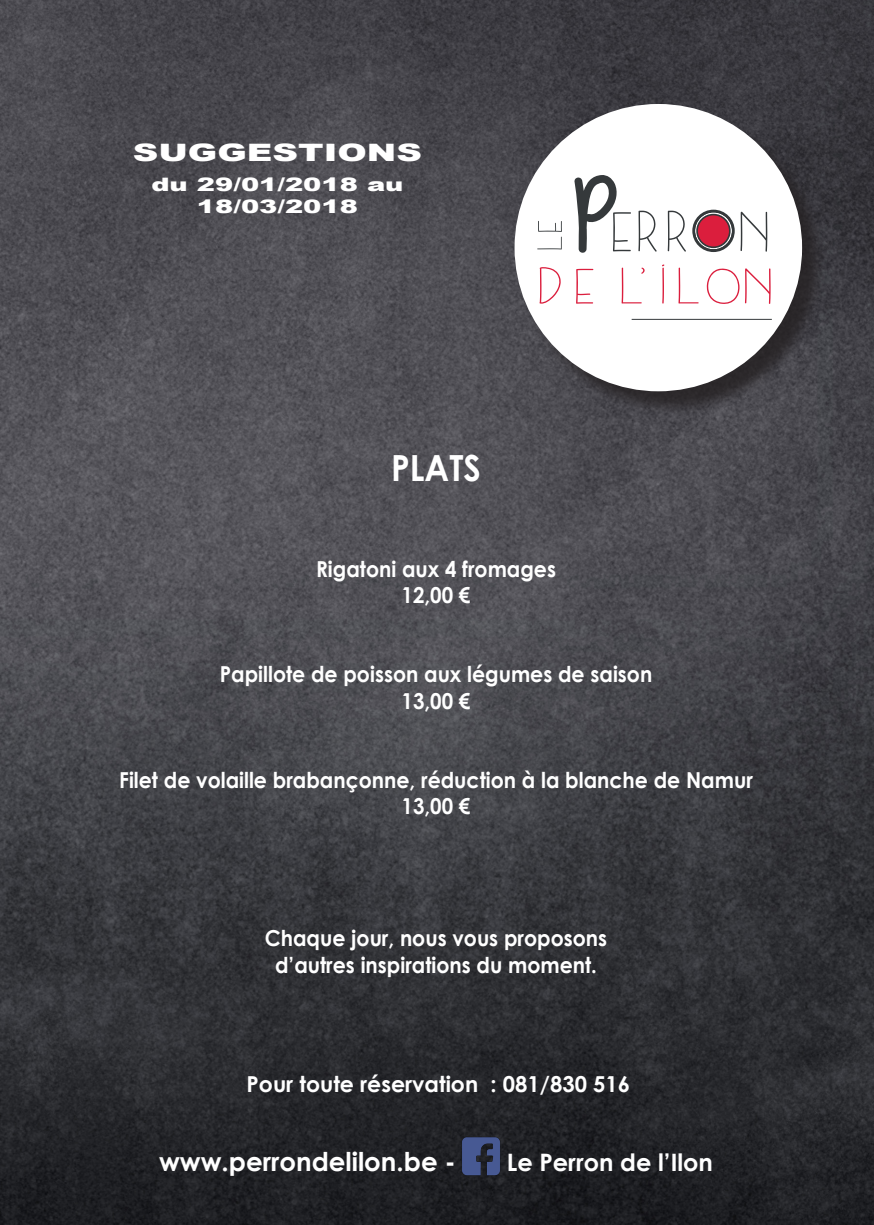
<style>
.page{position:relative;width:874px;height:1225px;background:#fff}
.page>*{position:absolute;margin:0;border:0;box-sizing:border-box;transform-origin:0 0}
.t1{font:700 36px "Century Gothic";color:#fff;scale:.93 1}
.t2{font:700 26px "Century Gothic";color:#fff}
.t3{font:700 24px "Century Gothic";color:#fff}
.t4{font:900 24px "Arial";color:#fff;scale:1.47 1}
.t5{font:700 22px "Century Gothic";color:#fff;scale:.93 1}
.t6{font:700 22px "Century Gothic";color:#fff}
.t7{font:900 18.6px/22.2px "Arial";color:#fff;text-align:center;scale:1.47 1}
</style>
<div class="page">
<img style="left:0;top:0;width:873px;height:1225px">
<img style="left:451px;top:1127px;width:59px;height:58px">
<div style="left:517px;top:107px;width:309px;height:309px;background:#231f20;opacity:.75"></div>
<div style="left:514px;top:104px;width:287px;height:287px;background:#fff;border-radius:50%"></div>
<svg style="left:537px;top:221px;width:24px;height:28px"></svg>
<svg style="left:574px;top:175px;width:56px;height:78px"></svg>
<svg style="left:638px;top:211px;width:18px;height:41px"></svg>
<svg style="left:667px;top:211px;width:18px;height:41px"></svg>
<svg style="left:740px;top:212px;width:27px;height:40px"></svg>
<div style="left:692px;top:210px;width:42px;height:42px;background:#35393b;border-radius:50%"></div>
<svg style="left:694px;top:212px;width:38px;height:38px"></svg>
<div style="left:696px;top:215px;width:33px;height:32px;background:#db1e3d;border-radius:50%"></div>
<div style="left:696px;top:214px;width:34px;height:34px;border:2px solid #35393b;border-radius:50%"></div>
<svg style="left:539px;top:267px;width:21px;height:37px"></svg>
<svg style="left:576px;top:269px;width:17px;height:35px"></svg>
<svg style="left:662px;top:264px;width:2px;height:39px"></svg>
<svg style="left:678px;top:268px;width:20px;height:35px"></svg>
<svg style="left:706px;top:268px;width:64px;height:36px"></svg>
<svg style="left:621px;top:267px;width:23px;height:36px"></svg>
<hr style="left:631px;top:319px;width:140px;height:1px;background:#35393b">
<p class="t4" style="left:133px;top:135px;width:198px">SUGGESTIONS</p>
<p class="t7" style="left:151px;top:173px;width:173px">du 29/01/2018 au<br>18/03/2018</p>
<p class="t1" style="left:391px;top:440px;width:98px">PLATS</p>
<p class="t5" style="left:316px;top:552px;width:259px">Rigatoni aux 4 fromages</p>
<p class="t5" style="left:401px;top:578px;width:75px">12,00 €</p>
<p class="t5" style="left:220px;top:657px;width:466px">Papillote de poisson aux légumes de saison</p>
<p class="t5" style="left:401px;top:684px;width:75px">13,00 €</p>
<p class="t5" style="left:119px;top:763px;width:682px">Filet de volaille brabançonne, réduction à la blanche de Namur</p>
<p class="t5" style="left:401px;top:789px;width:75px">13,00 €</p>
<p class="t5" style="left:265px;top:921px;width:369px">Chaque jour, nous vous proposons</p>
<p class="t5" style="left:275px;top:948px;width:347px">d’autres inspirations du moment.</p>
<p class="t6" style="left:246px;top:1067px;width:385px">Pour toute réservation : 081/830 516</p>
<p class="t2" style="left:159px;top:1141px;width:298px">www.perrondelilon.be -</p>
<p class="t3" style="left:506px;top:1143px;width:207px">Le Perron de l’Ilon</p>
</div>
